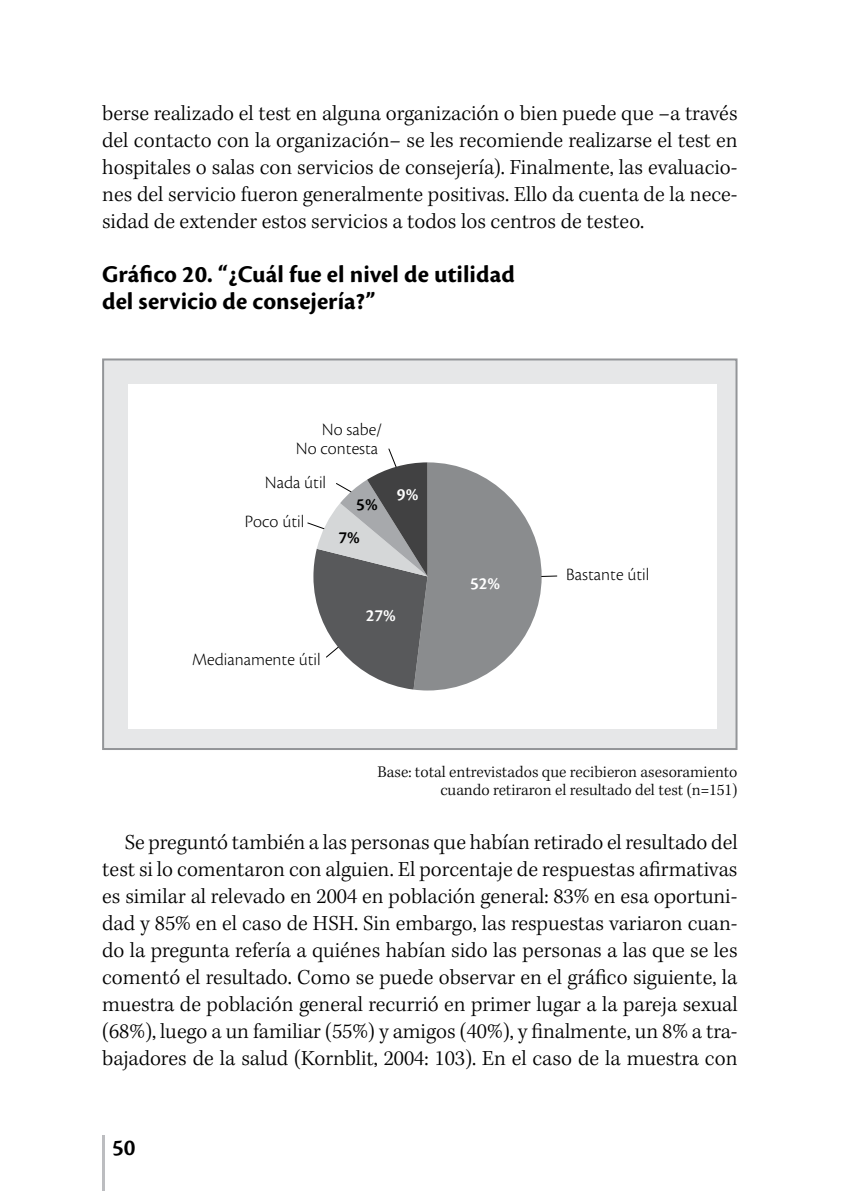
<style>
.page{position:relative;width:851px;height:1191px;background:#fff}
.page>*{position:absolute;margin:0;border:0;box-sizing:border-box;transform-origin:0 0}
.t1{font:700 25px/27px "Cronos Pro";letter-spacing:.005em;color:#000}
.t2{font:600 24px "Cronos Pro";color:#000}
.t3{font:300 22px/27px "Kepler Std";color:#000;text-align:justify}
.t4{font:300 18px/19px "Cronos Pro";color:#000;text-align:right}
.t5{font:600 18px "Cronos Pro";color:#fff}
.t6{font:600 18px "Cronos Pro";color:#000}
.t7{font:300 16.6px/18px "Kepler Std";color:#000;text-align:right}
</style>
<div class="page">
<hr style="left:102px;top:1136px;width:2px;height:55px;background:#bcbdc0">
<div style="left:103px;top:359px;width:633px;height:390px;background:#e6e7e8"></div>
<div style="left:102px;top:358px;width:635px;height:392px;border:2px solid #939598"></div>
<div style="left:128px;top:384px;width:588px;height:344px;background:#fff"></div>
<svg style="left:348px;top:658px;width:159px;height:32px"></svg>
<svg style="left:307px;top:448px;width:250px;height:210px"></svg>
<p class="t3" style="left:102px;top:101px;width:637px">berse realizado el test en alguna organización o bien puede que –a través del contacto con la organización– se les recomiende realizarse el test en hospitales o salas con servicios de consejería). Finalmente, las evaluacio&shy;nes del servicio fueron generalmente positivas. Ello da cuenta de la nece&shy;sidad de extender estos servicios a todos los centros de testeo.</p>
<p class="t1" style="left:102px;top:261px;width:414px">Gráfico 20. “¿Cuál fue el nivel de utilidad del servicio de consejería?”</p>
<p class="t4" style="left:296px;top:420px;width:88px">No sabe/<br>No contesta</p>
<p class="t4" style="left:265px;top:473px;width:63px">Nada útil</p>
<p class="t4" style="left:245px;top:512px;width:61px">Poco útil</p>
<p class="t6" style="left:356px;top:494px;width:23px">5%</p>
<p class="t6" style="left:338px;top:527px;width:23px">7%</p>
<p class="t5" style="left:397px;top:484px;width:23px">9%</p>
<p class="t4" style="left:192px;top:649px;width:130px">Medianamente útil</p>
<p class="t5" style="left:365px;top:604px;width:32px">27%</p>
<p class="t5" style="left:470px;top:573px;width:32px">52%</p>
<p class="t4" style="left:566px;top:564px;width:85px">Bastante útil</p>
<p class="t7" style="left:377px;top:764px;width:361px">Base: total entrevistados que recibieron asesoramiento cuando retiraron el resultado del test (n=151)</p>
<p class="t3" style="left:102px;top:830px;width:637px;text-indent:23px">Se preguntó también a las personas que habían retirado el resultado del test si lo comentaron con alguien. El porcentaje de respuestas afirmativas es similar al relevado en 2004 en población general: 83% en esa oportuni&shy;dad y 85% en el caso de HSH. Sin embargo, las respuestas variaron cuan&shy;do la pregunta refería a quiénes habían sido las personas a las que se les comentó el resultado. Como se puede observar en el gráfico siguiente, la muestra de población general recurrió en primer lugar a la pareja sexual (68%), luego a un familiar (55%) y amigos (40%), y finalmente, un 8% a tra&shy;bajadores de la salud (Kornblit, 2004: 103). En el caso de la muestra con</p>
<p class="t2" style="left:112px;top:1133px;width:25px">50</p>
</div>
